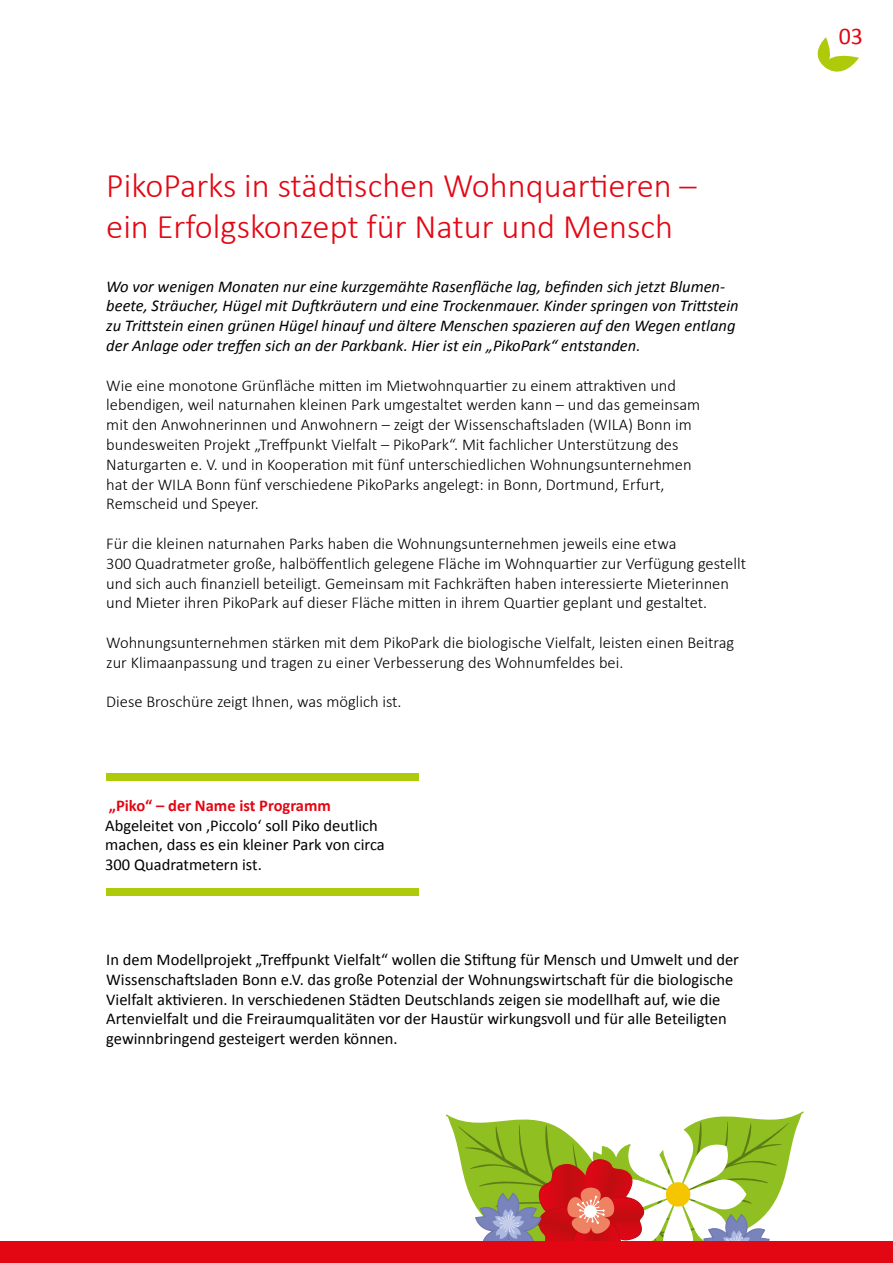
<style>
.page{position:relative;width:893px;height:1263px;background:#fff}
.page>*{position:absolute;margin:0;border:0;box-sizing:border-box;transform-origin:0 0}
.t1{font:300 34.5px/41.4px "Calibri";color:#e30613}
.t2{font:24px "Calibri";color:#e30613}
.t3{font:300 16.5px/19.8px "Calibri";color:#000}
.t4{font:16.5px/19.8px "Calibri";color:#000}
.t5{font:italic 16.5px/19.8px "Calibri";color:#000}
.t6{font:700 16.5px "Calibri";color:#e30613}
</style>
<div class="page">
<svg style="left:445px;top:1111px;width:359px;height:131px"></svg>
<div style="left:503px;top:1219px;width:10px;height:9px;background:#c5cce9;border-radius:50%"></div>
<div style="left:0;top:1242px;width:893px;height:21px;background:#e30613"></div>
<svg style="left:817px;top:37px;width:42px;height:35px"></svg>
<div style="left:106px;top:773px;width:313px;height:7px;background:#afca0b"></div>
<div style="left:106px;top:888px;width:313px;height:8px;background:#afca0b"></div>
<h1 class="t1" style="left:106px;top:165px;width:592px">PikoParks in städtischen Wohnquartieren – ein Erfolgskonzept für Natur und Mensch</h1>
<p class="t5" style="left:106px;top:276px;width:634px">Wo vor wenigen Monaten nur eine kurzgemähte Rasenfläche lag, befinden sich jetzt Blumen&shy;beete, Sträucher, Hügel mit Duftkräutern und eine Trockenmauer. Kinder springen von Trittstein zu Trittstein einen grünen Hügel hinauf und ältere Menschen spazieren auf den Wegen entlang der Anlage oder treffen sich an der Parkbank. Hier ist ein „PikoPark“ entstanden.</p>
<p class="t3" style="left:106px;top:375px;width:595px">Wie eine monotone Grünfläche mitten im Mietwohnquartier zu einem attraktiven und lebendigen, weil naturnahen kleinen Park umgestaltet werden kann – und das gemeinsam mit den Anwohnerinnen und Anwohnern – zeigt der Wissenschaftsladen (WILA) Bonn im bundesweiten Projekt „Treffpunkt Vielfalt – PikoPark“. Mit fachlicher Unterstützung des Naturgarten e. V. und in Kooperation mit fünf unterschiedlichen Wohnungsunternehmen hat der WILA Bonn fünf verschiedene PikoParks angelegt: in Bonn, Dortmund, Erfurt, Remscheid und Speyer.</p>
<p class="t3" style="left:106px;top:533px;width:641px">Für die kleinen naturnahen Parks haben die Wohnungsunternehmen jeweils eine etwa<br>300 Quadratmeter große, halböffentlich gelegene Fläche im Wohnquartier zur Verfügung gestellt und sich auch finanziell beteiligt. Gemeinsam mit Fachkräften haben interessierte Mieterinnen und Mieter ihren PikoPark auf dieser Fläche mitten in ihrem Quartier geplant und gestaltet.</p>
<p class="t3" style="left:106px;top:632px;width:630px">Wohnungsunternehmen stärken mit dem PikoPark die biologische Vielfalt, leisten einen Beitrag zur Klimaanpassung und tragen zu einer Verbesserung des Wohnumfeldes bei.</p>
<p class="t3" style="left:106px;top:692px;width:297px">Diese Broschüre zeigt Ihnen, was möglich ist.</p>
<p class="t6" style="left:109px;top:795px;width:223px">„Piko“ – der Name ist Programm</p>
<p class="t4" style="left:105px;top:815px;width:281px">Abgeleitet von ‚Piccolo‘ soll Piko deutlich machen, dass es ein kleiner Park von circa<br>300 Quadratmetern ist.</p>
<p class="t4" style="left:106px;top:949px;width:634px">In dem Modellprojekt „Treffpunkt Vielfalt“ wollen die Stiftung für Mensch und Umwelt und der Wissenschaftsladen Bonn e.V. das große Potenzial der Wohnungswirtschaft für die biologische Vielfalt aktivieren. In verschiedenen Städten Deutschlands zeigen sie modellhaft auf, wie die Artenvielfalt und die Freiraumqualitäten vor der Haustür wirkungsvoll und für alle Beteiligten gewinnbringend gesteigert werden können.</p>
<h2 class="t2" style="left:839px;top:20px;width:26px">03</h2>
</div>
